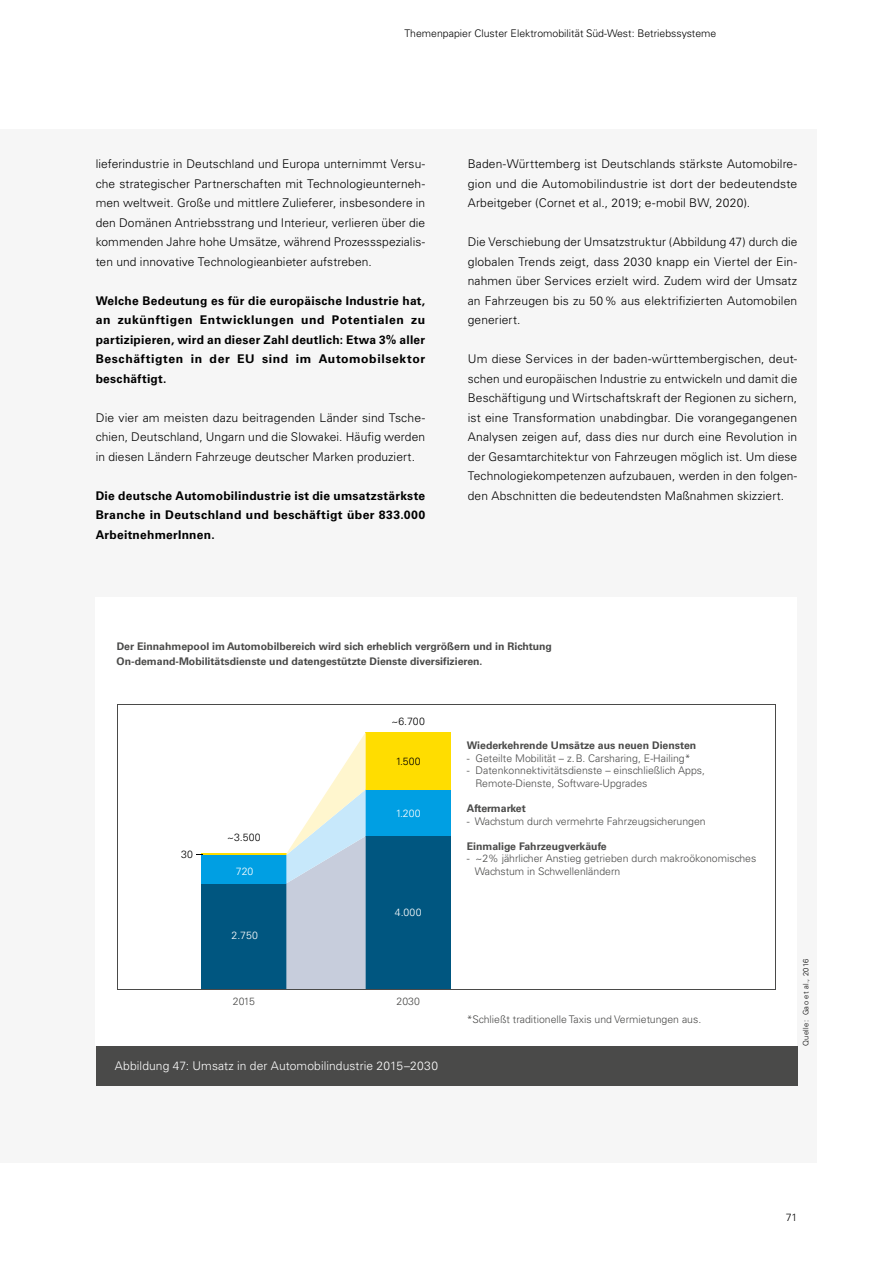
<style>
.page{position:relative;width:893px;height:1263px;background:#fff}
.page>*{position:absolute;margin:0;border:0;box-sizing:border-box;transform-origin:0 0}
.Text_Fließtext{font:300 12px/19.5px "Univers LT Pro 45";letter-spacing:.01em;color:#000;text-align:justify}
.Text_Fließtext-2{font:700 12px/19.5px "Univers LT Pro 65";letter-spacing:.03em;color:#000;text-align:justify}
.t1{font:300 12px "Univers LT Pro 45";letter-spacing:.01em;color:#fff}
.t2{font:300 10.5px/12.6px "Univers LT";color:#4a4a49}
.t3{font:700 10.5px/15px "Univers LT";color:#4a4a49}
.t4{font:300 10.5px "Univers LT Pro 45";color:#000}
.t5{font:300 10.5px "Univers LT";color:#000}
.t6{font:300 10.5px "Univers LT";color:#fff}
.t7{font:300 7.5px "Univers LT Pro 45";letter-spacing:.05em;color:#000}
</style>
<div class="page">
<div style="left:0;top:129px;width:817px;height:1034px;background:#f6f6f6"></div>
<div style="left:96px;top:598px;width:701px;height:448px;background:#fff"></div>
<div style="left:201px;top:883px;width:85px;height:106px;background:#005680"></div>
<div style="left:201px;top:855px;width:85px;height:28px;background:#009fe3"></div>
<hr style="left:201px;top:854px;width:85px;height:1px;background:#fd0">
<div style="left:366px;top:836px;width:85px;height:153px;background:#005680"></div>
<div style="left:366px;top:789px;width:85px;height:47px;background:#009fe3"></div>
<div style="left:366px;top:732px;width:85px;height:57px;background:#fd0"></div>
<svg style="left:286px;top:732px;width:80px;height:257px"></svg>
<hr style="left:117px;top:705px;width:659px;height:1px;background:#4a4a49">
<hr style="left:117px;top:989px;width:659px;height:1px;background:#4a4a49">
<hr style="left:117px;top:705px;width:1px;height:284px;background:#4a4a49">
<hr style="left:776px;top:705px;width:1px;height:284px;background:#4a4a49">
<div style="left:96px;top:1046px;width:701px;height:39px;background:#4a4a49"></div>
<p class="t4" style="left:405px;top:26px;width:313px">Themenpapier Cluster Elektromobilität Süd-West: Betriebssysteme</p>
<p class="Text_Fließtext" style="left:96px;top:154px;width:331px">lieferindustrie in Deutschland und Europa unternimmt Versu&shy;che strategischer Partnerschaften mit Technologieunterneh&shy;men weltweit. Große und mittlere Zulieferer, insbesondere in den Domänen Antriebsstrang und Interieur, verlieren über die kommenden Jahre hohe Umsätze, während Prozessspezialis&shy;ten und innovative Technologieanbieter aufstreben.</p>
<p class="Text_Fließtext-2" style="left:96px;top:290px;width:331px">Welche Bedeutung es für die europäische Industrie hat, an zukünftigen Entwicklungen und Potentialen zu partizipieren, wird an dieser Zahl deutlich: Etwa 3% aller Beschäftigten in der EU sind im Automobilsektor beschäftigt.</p>
<p class="Text_Fließtext" style="left:96px;top:408px;width:331px">Die vier am meisten dazu beitragenden Länder sind Tsche&shy;chien, Deutschland, Ungarn und die Slowakei. Häufig werden in diesen Ländern Fahrzeuge deutscher Marken produziert.</p>
<p class="Text_Fließtext-2" style="left:96px;top:485px;width:331px">Die deutsche Automobilindustrie ist die umsatzstärkste Branche in Deutschland und beschäftigt über 833.000<br>ArbeitnehmerInnen.</p>
<p class="Text_Fließtext" style="left:468px;top:154px;width:331px">Baden-Württemberg ist Deutschlands stärkste Automobilre&shy;gion und die Automobilindustrie ist dort der bedeutendste Arbeitgeber (Cornet et al., 2019; e-mobil BW, 2020).</p>
<p class="Text_Fließtext" style="left:468px;top:232px;width:331px">Die Verschiebung der Umsatzstruktur (Abbildung 47) durch die globalen Trends zeigt, dass 2030 knapp ein Viertel der Ein&shy;nahmen über Services erzielt wird. Zudem wird der Umsatz an Fahrzeugen bis zu 50% aus elektrifizierten Automobilen generiert.</p>
<p class="Text_Fließtext" style="left:468px;top:349px;width:331px">Um diese Services in der baden-württembergischen, deut&shy;schen und europäischen Industrie zu entwickeln und damit die Beschäftigung und Wirtschaftskraft der Regionen zu sichern, ist eine Transformation unabdingbar. Die vorangegangenen Analysen zeigen auf, dass dies nur durch eine Revolution in der Gesamtarchitektur von Fahrzeugen möglich ist. Um diese Technologiekompetenzen aufzubauen, werden in den folgen&shy;den Abschnitten die bedeutendsten Maßnahmen skizziert.</p>
<p class="t3" style="left:117px;top:638px;width:437px">Der Einnahmepool im Automobilbereich wird sich erheblich vergrößern und in Richtung<br>On-demand-Mobilitätsdienste und datengestützte Dienste diversifizieren.</p>
<p class="t5" style="left:391px;top:714px;width:35px">~6.700</p>
<p class="t5" style="left:396px;top:755px;width:27px">1.500</p>
<p class="t5" style="left:181px;top:848px;width:13px">30</p>
<p class="t5" style="left:227px;top:831px;width:35px">~3.500</p>
<p class="t6" style="left:236px;top:865px;width:19px">720</p>
<p class="t6" style="left:232px;top:929px;width:28px">2.750</p>
<p class="t6" style="left:396px;top:806px;width:27px">1.200</p>
<p class="t6" style="left:395px;top:906px;width:28px">4.000</p>
<p class="t2" style="left:233px;top:994px;width:24px">2015</p>
<p class="t2" style="left:396px;top:994px;width:25px">2030</p>
<p class="t1" style="left:115px;top:1058px;width:325px">Abbildung 47: Umsatz in der Automobilindustrie 2015–2030</p>
<p class="t3" style="left:467px;top:738px;width:231px">Wiederkehrende Umsätze aus neuen Diensten</p>
<p class="t2" style="left:467px;top:751px;width:225px">- Geteilte Mobilität – z.B. Carsharing, E-Hailing*</p>
<p class="t2" style="left:475px;top:764px;width:231px;text-indent:-9px">- Datenkonnektivitätsdienste – einschließlich Apps,<br>Remote-Dienste, Software-Upgrades</p>
<p class="t3" style="left:467px;top:801px;width:60px">Aftermarket</p>
<p class="t2" style="left:467px;top:814px;width:240px">- Wachstum durch vermehrte Fahrzeugsicherungen</p>
<p class="t3" style="left:467px;top:839px;width:141px">Einmalige Fahrzeugverkäufe</p>
<p class="t2" style="left:475px;top:852px;width:283px;text-indent:-8px">- ~2% jährlicher Anstieg getrieben durch makroökonomisches<br>Wachstum in Schwellenländern</p>
<p class="t2" style="left:467px;top:1013px;width:236px">*Schließt traditionelle Taxis und Vermietungen aus.</p>
<p class="t7" style="left:801px;top:1046px;width:89px;rotate:-90deg">Quelle: Gao et al., 2016</p>
<p class="t4" style="left:786px;top:1210px;width:13px">71</p>
</div>
